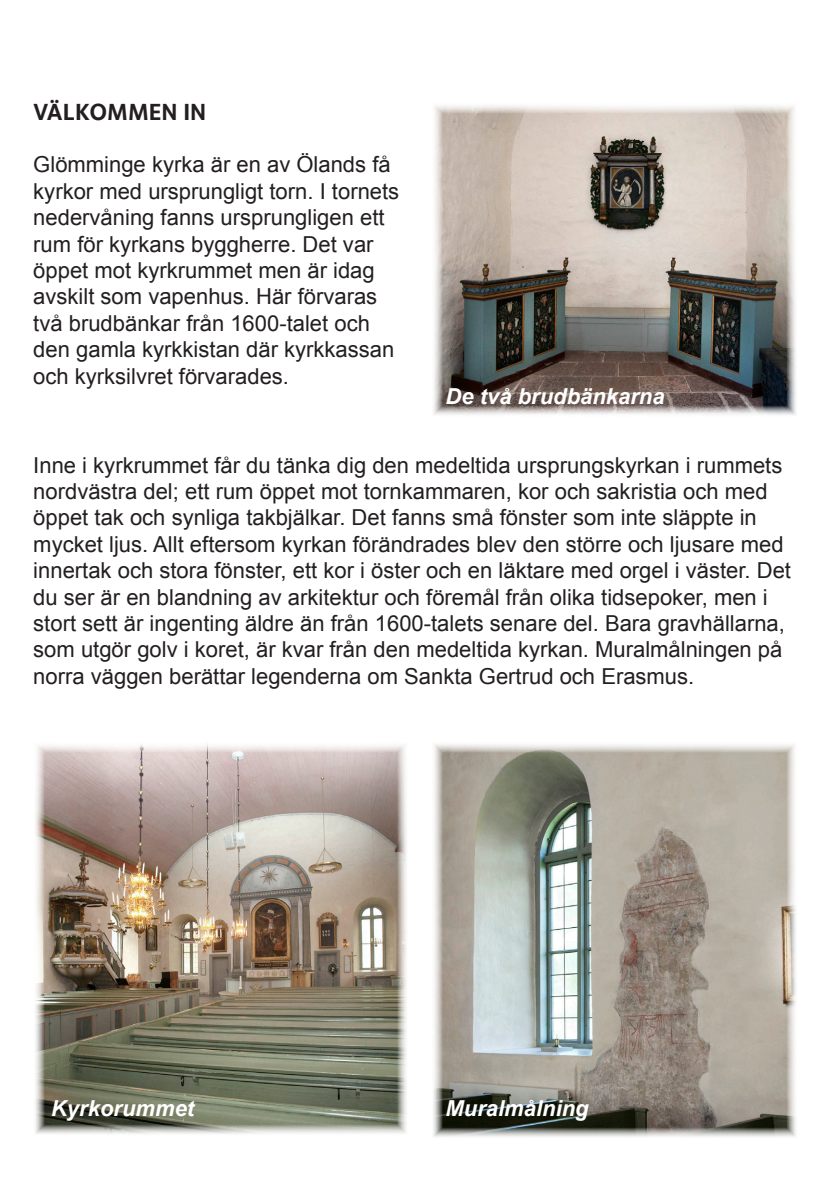
<style>
.page{position:relative;width:840px;height:1191px;background:#fff}
.page>*{position:absolute;margin:0;border:0;box-sizing:border-box;transform-origin:0 0}
.t1{font:700 24px "Foundry Sterling";color:#231f20}
.t2{font:22px/26.4px "Arial";color:#231f20}
.t3{font:italic 700 22px "Arial";color:#fff}
</style>
<div class="page">
<img style="left:434px;top:106px;width:362px;height:309px">
<img style="left:35px;top:744px;width:372px;height:390px">
<img style="left:433px;top:744px;width:363px;height:393px">
<p class="t1" style="left:33px;top:97px;width:174px">VÄLKOMMEN IN</p>
<p class="t2" style="left:33px;top:152px;width:367px">Glömminge kyrka är en av Ölands få kyrkor med ursprungligt torn. I tornets nedervåning fanns ursprungligen ett rum för kyrkans byggherre. Det var öppet mot kyrkrummet men är idag avskilt som vapenhus. Här förvaras två brudbänkar från 1600-talet och den gamla kyrkkistan där kyrkkassan och kyrksilvret förvarades.</p>
<p class="t3" style="left:445px;top:381px;width:220px">De två brudbänkarna</p>
<p class="t2" style="left:33px;top:452px;width:758px">Inne i kyrkrummet får du tänka dig den medeltida ursprungskyrkan i rummets nordvästra del; ett rum öppet mot tornkammaren, kor och sakristia och med öppet tak och synliga takbjälkar. Det fanns små fönster som inte släppte in mycket ljus. Allt eftersom kyrkan förändrades blev den större och ljusare med innertak och stora fönster, ett kor i öster och en läktare med orgel i väster. Det du ser är en blandning av arkitektur och föremål från olika tidsepoker, men i stort sett är ingenting äldre än från 1600-talets senare del. Bara gravhällarna, som utgör golv i koret, är kvar från den medeltida kyrkan. Muralmålningen på norra väggen berättar legenderna om Sankta Gertrud och Erasmus.</p>
<p class="t3" style="left:51px;top:1093px;width:145px">Kyrkorummet</p>
<p class="t3" style="left:445px;top:1093px;width:145px">Muralmålning</p>
</div>
